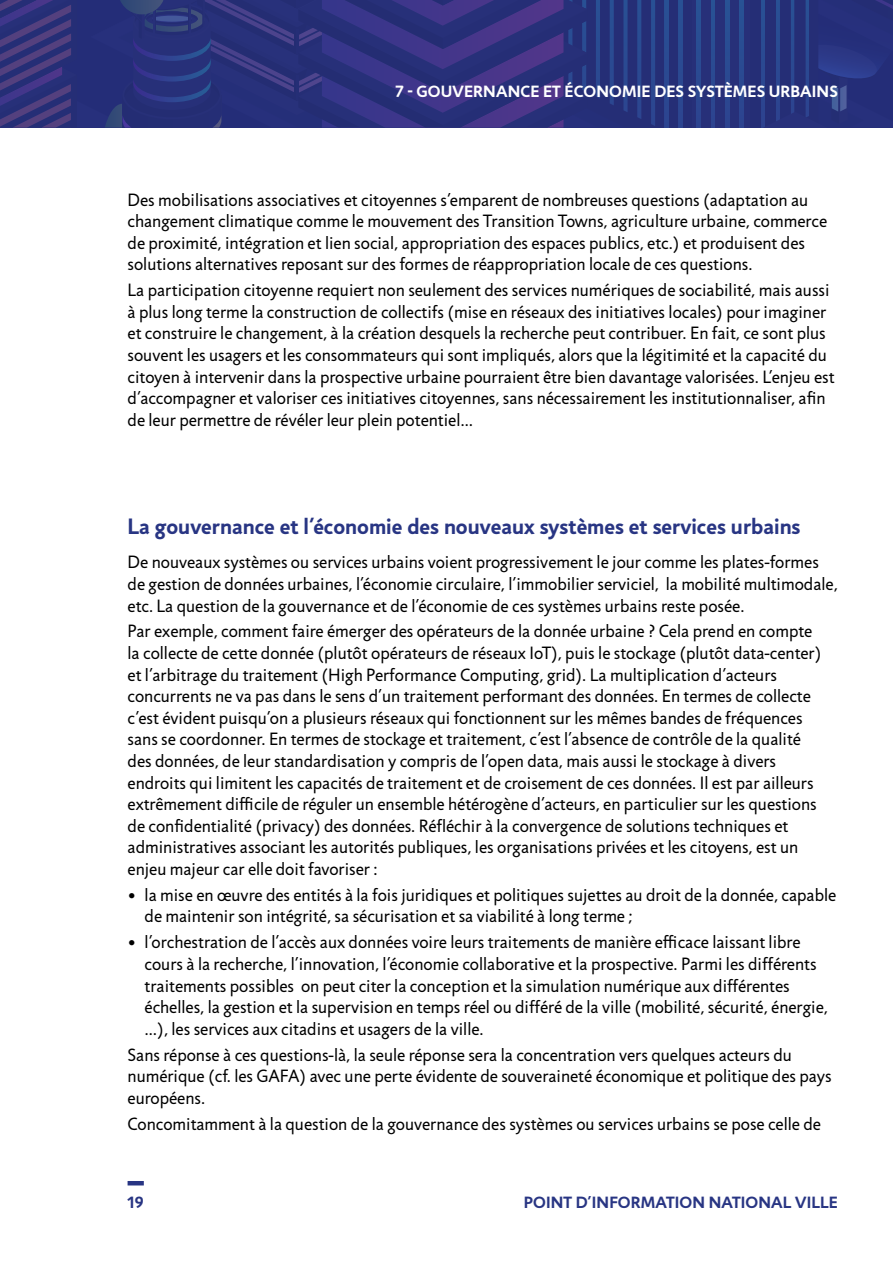
<style>
.page{position:relative;width:893px;height:1263px;background:#fff}
.page>*{position:absolute;margin:0;border:0;box-sizing:border-box;transform-origin:0 0}
.t1{font:700 22.5px "Jigsaw";color:#283583}
.t2{font:18px/21.6px "Jigsaw";color:#000}
.t3{font:700 16.5px "Jigsaw";color:#fff}
.t4{font:700 16.5px "Jigsaw";letter-spacing:.01em;color:#283583}
</style>
<div class="page">
<svg style="left:0;top:0;width:893px;height:128px;background:#2c337c"></svg>
<hr style="left:128px;top:1181px;width:16px;height:4px;background:#283583">
<p class="t3" style="left:396px;top:81px;width:45px">7 - Gouvernance</p>
<p class="t3" style="left:543px;top:81px;width:33px">et économie</p>
<p class="t3" style="left:654px;top:81px;width:11px">des</p>
<p class="t3" style="left:688px;top:81px;width:11px">systèmes</p>
<p class="t3" style="left:769px;top:81px;width:11px">urbains</p>
<p class="t2" style="left:128px;top:189px;width:701px">Des mobilisations associatives et citoyennes s’emparent de nombreuses questions (adaptation au changement climatique comme le mouvement des Transition Towns, agriculture urbaine, commerce de proximité, intégration et lien social, appropriation des espaces publics, etc.) et produisent des solutions alternatives reposant sur des formes de réappropriation locale de ces questions.</p>
<p class="t2" style="left:128px;top:279px;width:708px">La participation citoyenne requiert non seulement des services numériques de sociabilité, mais aussi à plus long terme la construction de collectifs (mise en réseaux des initiatives locales) pour imaginer et construire le changement, à la création desquels la recherche peut contribuer. En fait, ce sont plus souvent les usagers et les consommateurs qui sont impliqués, alors que la légitimité et la capacité du citoyen à intervenir dans la prospective urbaine pourraient être bien davantage valorisées. L’enjeu est d’accompagner et valoriser ces initiatives citoyennes, sans nécessairement les institutionnaliser, afin de leur permettre de révéler leur plein potentiel…</p>
<p class="t1" style="left:128px;top:512px;width:674px">La gouvernance et l’économie des nouveaux systèmes et services urbains</p>
<p class="t2" style="left:128px;top:551px;width:712px">De nouveaux systèmes ou services urbains voient progressivement le jour comme les plates-formes de gestion de données urbaines, l’économie circulaire, l’immobilier serviciel, la mobilité multimodale, etc. La question de la gouvernance et de l’économie de ces systèmes urbains reste posée.</p>
<p class="t2" style="left:128px;top:620px;width:695px">Par exemple, comment faire émerger des opérateurs de la donnée urbaine ? Cela prend en compte la collecte de cette donnée (plutôt opérateurs de réseaux IoT), puis le stockage (plutôt data-center) et l’arbitrage du traitement (High Performance Computing, grid). La multiplication d’acteurs concurrents ne va pas dans le sens d’un traitement performant des données. En termes de collecte c’est évident puisqu’on a plusieurs réseaux qui fonctionnent sur les mêmes bandes de fréquences sans se coordonner. En termes de stockage et traitement, c’est l’absence de contrôle de la qualité des données, de leur standardisation y compris de l’open data, mais aussi le stockage à divers endroits qui limitent les capacités de traitement et de croisement de ces données. Il est par ailleurs extrêmement difficile de réguler un ensemble hétérogène d’acteurs, en particulier sur les questions de confidentialité (privacy) des données. Réfléchir à la convergence de solutions techniques et administratives associant les autorités publiques, les organisations privées et les citoyens, est un enjeu majeur car elle doit favoriser :</p>
<p class="t2" style="left:145px;top:884px;width:693px;text-indent:-17px">• la mise en œuvre des entités à la fois juridiques et politiques sujettes au droit de la donnée, capable de maintenir son intégrité, sa sécurisation et sa viabilité à long terme ;</p>
<p class="t2" style="left:145px;top:931px;width:685px;text-indent:-17px">• l’orchestration de l’accès aux données voire leurs traitements de manière efficace laissant libre cours à la recherche, l’innovation, l’économie collaborative et la prospective. Parmi les différents traitements possibles on peut citer la conception et la simulation numérique aux différentes échelles, la gestion et la supervision en temps réel ou différé de la ville (mobilité, sécurité, énergie, …), les services aux citadins et usagers de la ville.</p>
<p class="t2" style="left:128px;top:1044px;width:705px">Sans réponse à ces questions-là, la seule réponse sera la concentration vers quelques acteurs du numérique (cf. les GAFA) avec une perte évidente de souveraineté économique et politique des pays européens.</p>
<p class="t2" style="left:128px;top:1113px;width:695px">Concomitamment à la question de la gouvernance des systèmes ou services urbains se pose celle de</p>
<p class="t4" style="left:128px;top:1192px;width:18px">19</p>
<p class="t4" style="left:524px;top:1192px;width:315px">POINT D’INFORMATION NATIONAL VILLE</p>
</div>
